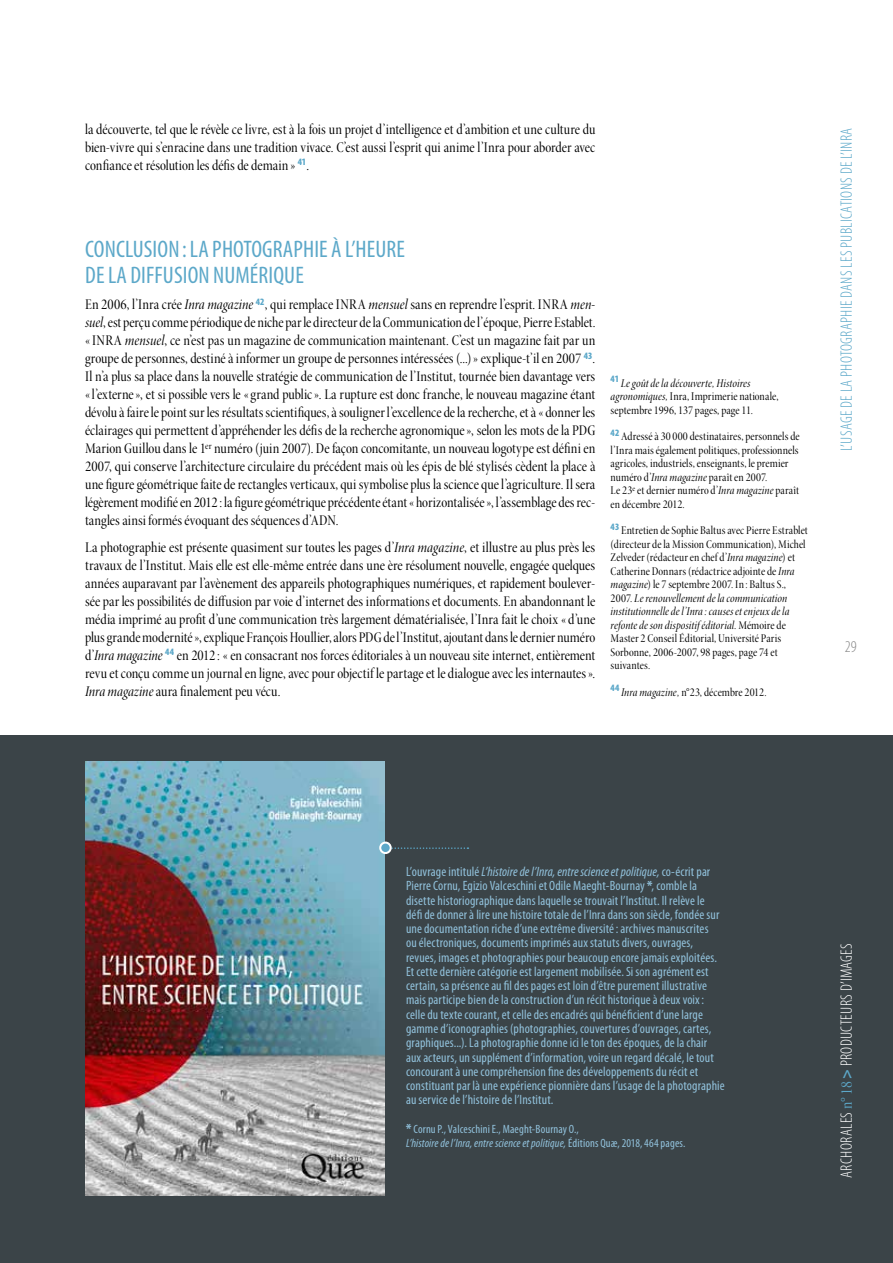
<style>
.page{position:relative;width:893px;height:1263px;background:#fff}
.page>*{position:absolute;margin:0;border:0;box-sizing:border-box;transform-origin:0 0}
.t1{font:condensed 24px/25.5px "Myriad Pro";letter-spacing:.005em;color:#5ca8c9}
.t2{font:300 condensed 16.5px "Myriad Pro";letter-spacing:.02em;color:#5ca8c9}
.t3{font:300 condensed 16.5px "Myriad Pro";letter-spacing:.02em;color:#fff}
.t4{font:300 condensed 16.5px "Myriad Pro";color:#878787}
.t5{font:15px/18px "Minion Pro Cn Disp";color:#000;text-align:justify}
.t6{font:condensed 13.5px/14.2px "Myriad Pro";letter-spacing:.01em;color:#91c1db}
.t7{font:12px/13.5px "Minion Pro Cn Disp";letter-spacing:.01em;color:#000}
.t8{font:12px/13.5px "Minion Pro Cn It Disp";letter-spacing:.01em;color:#000}
.t9{font:condensed 12px/14.2px "Myriad Pro";letter-spacing:.01em;color:#91c1db}
.s1{font-family:"Minion Pro Cn It Disp"}
.s2{font-family:"Minion Pro Cn Disp"}
.s3{font-style:italic}
.s4{font-weight:900}
.s5{font-weight:900;font-size:13.5px}
.s6{font-family:"Minion Pro Cn Disp";font-weight:400;font-stretch:normal;color:#5ca8c9}
.s7{font-weight:700;color:#5ca8c9}
</style>
<div class="page">
<div style="left:0;top:736px;width:893px;height:527px;background:#3b4448"></div>
<img style="left:85px;top:761px;width:300px;height:434px">
<svg style="left:392px;top:847px;width:76px;height:2px"></svg>
<svg style="left:380px;top:842px;width:11px;height:11px"></svg>
<div style="left:379px;top:841px;width:13px;height:13px;border:2px solid #fff;border-radius:50%"></div>
<p class="t5" style="left:85px;top:121px;width:512px">la découverte, tel que le révèle ce livre, est à la fois un projet d’intelligence et d’ambition et une culture du bien-vivre qui s’enracine dans une tradition vivace. C’est aussi l’esprit qui anime l’Inra pour aborder avec confiance et résolution les défis de demain » <sup>41</sup>.</p>
<h1 class="t1" style="left:85px;top:237px;width:321px">CONCLUSION: LA PHOTOGRAPHIE À L’HEURE<br>DE LA DIFFUSION NUMÉRIQUE</h1>
<p class="t5" style="left:85px;top:296px;width:512px">En 2006, l’Inra crée <span class="s1">Inra magazine</span> <sup>42</sup>, qui remplace INRA <span class="s1">mensuel</span> sans en reprendre l’esprit. INRA <span class="s1">men&shy;suel</span>, est perçu comme périodique de niche par le directeur de la Communication de l’époque, Pierre Establet. «INRA <span class="s1">mensuel</span>, ce n’est pas un magazine de communication maintenant. C’est un magazine fait par un groupe de personnes, destiné à informer un groupe de personnes intéressées (...)» explique-t’il en 2007 <sup>43</sup>.<br>Il n’a plus sa place dans la nouvelle stratégie de communication de l’Institut, tournée bien davantage vers «l’externe», et si possible vers le «grand public». La rupture est donc franche, le nouveau magazine étant dévolu à faire le point sur les résultats scientifiques, à souligner l’excellence de la recherche, et à « donner les éclairages qui permettent d’appréhender les défis de la recherche agronomique», selon les mots de la PDG Marion Guillou dans le 1<sup>er</sup> numéro (juin 2007). De façon concomitante, un nouveau logotype est défini en 2007, qui conserve l’architecture circulaire du précédent mais où les épis de blé stylisés cèdent la place à une figure géométrique faite de rectangles verticaux, qui symbolise plus la science que l’agriculture. Il sera légèrement modifié en 2012 : la figure géométrique précédente étant « horizontalisée», l’assemblage des rec&shy;tangles ainsi formés évoquant des séquences d’ADN.</p>
<p class="t5" style="left:85px;top:538px;width:512px">La photographie est présente quasiment sur toutes les pages d’<span class="s1">Inra magazine</span>, et illustre au plus près les travaux de l’Institut. Mais elle est elle-même entrée dans une ère résolument nouvelle, engagée quelques années auparavant par l’avènement des appareils photographiques numériques, et rapidement boulever&shy;sée par les possibilités de diffusion par voie d’internet des informations et documents. En abandonnant le média imprimé au profit d’une communication très largement dématérialisée, l’Inra fait le choix « d’une plus grande modernité», explique François Houllier, alors PDG de l’Institut, ajoutant dans le dernier numéro d’<span class="s1">Inra magazine</span> <sup>44</sup> en 2012 : « en consacrant nos forces éditoriales à un nouveau site internet, entièrement revu et conçu comme un journal en ligne, avec pour objectif le partage et le dialogue avec les internautes».<br><span class="s1">Inra magazine</span> aura finalement peu vécu.</p>
<p class="t8" style="left:611px;top:376px;width:141px"><sup>41</sup> Le goût de la découverte, Histoires</p>
<p class="t7" style="left:611px;top:390px;width:169px"><span class="s1">agronomiques,</span> Inra, Imprimerie nationale, septembre 1996, 137 pages, page 11.</p>
<p class="t7" style="left:611px;top:430px;width:191px"><sup>42</sup> Adressé à 30 000 destinataires, personnels de l’Inra mais également politiques, professionnels agricoles, industriels, enseignants, le premier numéro d’<span class="s1">Inra magazine</span> paraît en 2007.<br>Le 23<sup>e</sup> et dernier numéro d’<span class="s1">Inra magazine</span> paraît en décembre 2012.</p>
<p class="t7" style="left:611px;top:524px;width:199px"><sup>43</sup> Entretien de Sophie Baltus avec Pierre Estrablet (directeur de la Mission Communication), Michel Zelveder (rédacteur en chef d’<span class="s1">Inra magazine</span>) et Catherine Donnars (rédactrice adjointe de <span class="s1">Inra magazine</span>) le 7 septembre 2007. In : Baltus S.,</p>
<p class="t8" style="left:611px;top:591px;width:180px"><span class="s2">2007.</span> Le renouvellement de la communication institutionnelle de l’Inra: causes et enjeux de la refonte de son dispositif éditorial<span class="s2">. Mémoire de</span></p>
<p class="t7" style="left:611px;top:632px;width:172px">Master 2 Conseil Éditorial, Université Paris<br>Sorbonne, 2006-2007, 98 pages, page 74 et suivantes.</p>
<p class="t7" style="left:611px;top:685px;width:158px"><sup>44</sup> <span class="s1">Inra magazine,</span> n°23, décembre 2012.</p>
<p class="t2" style="left:837px;top:450px;width:324px;rotate:-90deg">L’USAGE DE LA PHOTOGRAPHIE DANS LES PUBLICATIONS DE L’INRA</p>
<p class="t4" style="left:845px;top:638px;width:13px">29</p>
<p class="t6" style="left:406px;top:865px;width:320px">L’ouvrage intitulé <span class="s3">L’histoire de l’Inra, entre science et politique,</span> co-écrit par Pierre Cornu, Egizio Valceschini et Odile Maeght-Bournay <span class="s4">*</span>, comble la disette historiographique dans laquelle se trouvait l’Institut. Il relève le<br>défi de donner à lire une histoire totale de l’Inra dans son siècle, fondée sur une documentation riche d’une extrême diversité: archives manuscrites<br>ou électroniques, documents imprimés aux statuts divers, ouvrages, revues, images et photographies pour beaucoup encore jamais exploitées.<br>Et cette dernière catégorie est largement mobilisée. Si son agrément est certain, sa présence au fil des pages est loin d’être purement illustrative mais participe bien de la construction d’un récit historique à deux voix: celle du texte courant, et celle des encadrés qui bénéficient d’une large gamme d’iconographies (photographies, couvertures d’ouvrages, cartes, graphiques...). La photographie donne ici le ton des époques, de la chair aux acteurs, un supplément d’information, voire un regard décalé, le tout concourant à une compréhension fine des développements du récit et constituant par là une expérience pionnière dans l’usage de la photographie au service de l’histoire de l’Institut.</p>
<p class="t9" style="left:406px;top:1122px;width:281px"><span class="s5">*</span> Cornu P., Valceschini E., Maeght-Bournay O.,<br><span class="s3">L’histoire de l’Inra, entre science et politique,</span> Éditions Quæ, 2018, 464 pages.</p>
<p class="t3" style="left:837px;top:1178px;width:236px;rotate:-90deg">ARCHORALES <span class="s6">n°18</span> <span class="s7">&gt;</span> PRODUCTEURS D’IMAGES</p>
</div>
